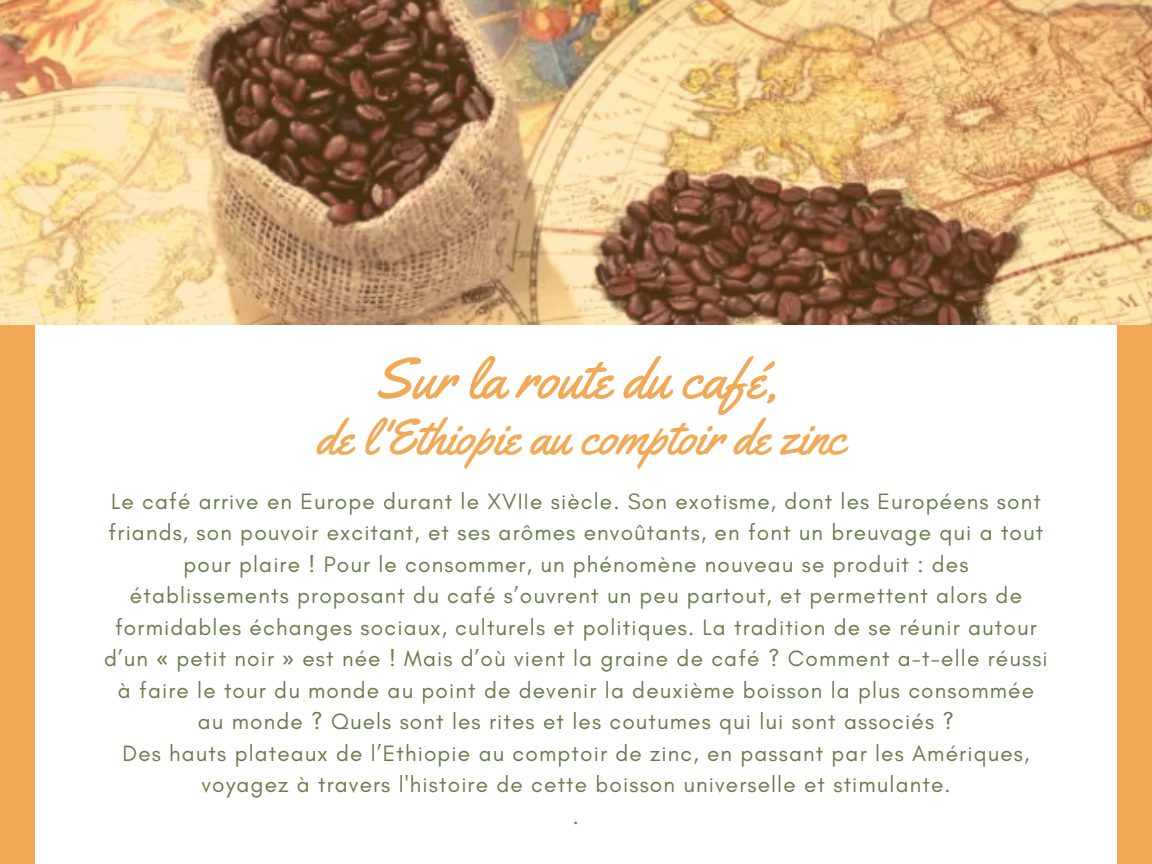
<style>
.page{position:relative;width:1152px;height:864px;background:#fff}
.page>*{position:absolute;margin:0;border:0;box-sizing:border-box;transform-origin:0 0}
.t1{font:57.3px "Yellowtail";color:#f2a955}
.t2{font:49.8px "Yellowtail";color:#f2a955}
.t3{font:22.65px/31.5px "Glacial Indifference";letter-spacing:.05em;color:#697c49;text-align:center}
.s1{font-family:"Noto Sans"}
</style>
<div class="page">
<img style="left:0;top:0;width:1152px;height:325px">
<div style="left:0;top:325px;width:35px;height:539px;background:#f2a955"></div>
<div style="left:1118px;top:325px;width:34px;height:539px;background:#f2a955"></div>
<p class="t1" style="left:374px;top:342px;width:406px">Sur la route du café,</p>
<p class="t2" style="left:317px;top:406px;width:531px">de l'Ethiopie au comptoir de zinc</p>
<p class="t3" style="left:104px;top:485px;width:945px">Le café arrive en Europe durant le XVIIe siècle. Son exotisme, dont les Européens sont friands, son pouvoir excitant, et ses arômes envoûtants, en font un breuvage qui a tout pour plaire ! Pour le consommer, un phénomène nouveau se produit : des établissements proposant du café s’ouvrent un peu partout, et permettent alors de formidables échanges sociaux, culturels et politiques. La tradition de se réunir autour d’un <span class="s1">«</span> petit noir <span class="s1">»</span> est née ! Mais d’où vient la graine de café ? Comment a-t-elle réussi à faire le tour du monde au point de devenir la deuxième boisson la plus consommée au monde ? Quels sont les rites et les coutumes qui lui sont associés ?</p>
<h1 class="t3" style="left:123px;top:737px;width:908px">Des hauts plateaux de l’Ethiopie au comptoir de zinc, en passant par les Amériques, voyagez à travers l'histoire de cette boisson universelle et stimulante.</h1>
<p class="t3" style="left:573px;top:800px;width:8px">.</p>
</div>
